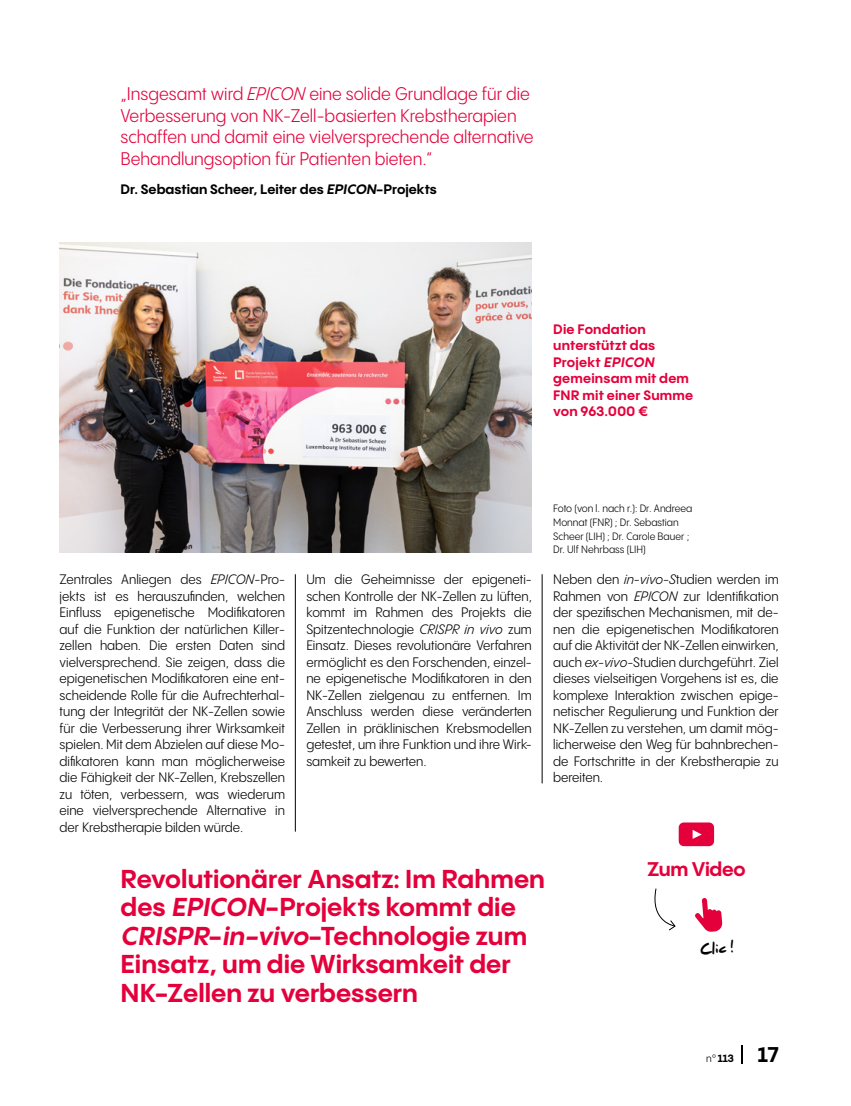
<style>
.page{position:relative;width:851px;height:1106px;background:#fff}
.page>*{position:absolute;margin:0;border:0;box-sizing:border-box;transform-origin:0 0}
.t1{font:700 25.5px/28.5px "PP Pangram Sans";color:#e4003b}
.t2{font:700 19.5px "PP Pangram Sans";letter-spacing:-.02em;color:#e4003b}
.t3{font:18px/21.6px "PP Pangram Sans Compact";color:#e4003b}
.t4{font:13.5px/16.5px "PP Pangram Sans Compact";color:#000;text-align:justify}
.t5{font:700 13.5px/16.5px "PP Pangram Sans";letter-spacing:.015em;color:#e4003b}
.t6{font:700 13.5px "PP Pangram Sans";color:#000}
.t7{font:900 13.5px "Daniel";color:#000}
.t8{font:10.5px/13.5px "PP Pangram Sans Compact";color:#000}
.t9{font:700 10.5px "PP Pangram Sans";color:#000}
.s1{font-style:italic}
.s2{font-family:"PP Pangram Sans Compact";font-weight:400}
.s3{font-size:21px}
</style>
<div class="page">
<svg style="left:741px;top:1045px;width:1px;height:18px"></svg>
<hr style="left:295px;top:574px;width:1px;height:257px;background:#000">
<hr style="left:541px;top:574px;width:1px;height:209px;background:#000">
<img style="left:60px;top:242px;width:471px;height:311px">
<div style="left:678px;top:822px;width:36px;height:24px;background:#e4003b;border-radius:5px"></div>
<svg style="left:692px;top:829px;width:9px;height:10px"></svg>
<svg style="left:654px;top:888px;width:22px;height:43px"></svg>
<svg style="left:695px;top:898px;width:27px;height:34px"></svg>
<h3 class="t3" style="left:120px;top:83px;width:414px">„Insgesamt wird <span class="s1">EPICON</span> eine solide Grundlage für die Verbesserung von NK-Zell-basierten Krebstherapien schaffen und damit eine vielversprechende alternative Behandlungsoption für Patienten bieten.“</h3>
<p class="t6" style="left:120px;top:181px;width:318px">Dr. Sebastian Scheer, Leiter des <span class="s1">EPICON</span>-Projekts</p>
<p class="t5" style="left:553px;top:320px;width:142px">Die Fondation unterstützt das<br>Projekt <span class="s1">EPICON </span>gemeinsam mit dem<br>FNR mit einer Summe von 963.000 €</p>
<p class="t8" style="left:553px;top:502px;width:141px">Foto (von l. nach r.): Dr. Andreea<br>Monnat (FNR) ; Dr. Sebastian<br>Scheer (LIH) ; Dr. Carole Bauer ;<br>Dr. Ulf Nehrbass (LIH)</p>
<p class="t4" style="left:60px;top:571px;width:227px">Zentrales Anliegen des <span class="s1">EPICON</span>-Pro&shy;jekts ist es herauszufinden, welchen Einfluss epigenetische Modifikatoren auf die Funktion der natürlichen Killer&shy;zellen haben. Die ersten Daten sind vielversprechend. Sie zeigen, dass die epigenetischen Modifikatoren eine ent&shy;scheidende Rolle für die Aufrechterhal&shy;tung der Integrität der NK-Zellen sowie für die Verbesserung ihrer Wirksamkeit spielen. Mit dem Abzielen auf diese Mo&shy;difikatoren kann man möglicherweise die Fähigkeit der NK-Zellen, Krebszellen zu töten, verbessern, was wiederum eine vielversprechende Alternative in der Krebstherapie bilden würde.</p>
<p class="t4" style="left:306px;top:571px;width:227px">Um die Geheimnisse der epigeneti&shy;schen Kontrolle der NK-Zellen zu lüften, kommt im Rahmen des Projekts die Spitzentechnologie <span class="s1">CRISPR in vivo</span> zum Einsatz. Dieses revolutionäre Verfahren ermöglicht es den Forschenden, einzel&shy;ne epigenetische Modifikatoren in den NK-Zellen zielgenau zu entfernen. Im Anschluss werden diese veränderten Zellen in präklinischen Krebsmodellen getestet, um ihre Funktion und ihre Wirk&shy;samkeit zu bewerten.</p>
<p class="t4" style="left:553px;top:571px;width:227px">Neben den <span class="s1">in-vivo-S</span>tudien werden im Rahmen von <span class="s1">EPICON</span> zur Identifikation der spezifischen Mechanismen, mit de&shy;nen die epigenetischen Modifikatoren auf die Aktivität der NK-Zellen einwirken, auch <span class="s1">ex-vivo</span>-Studien durchgeführt. Ziel dieses vielseitigen Vorgehens ist es, die komplexe Interaktion zwischen epige&shy;netischer Regulierung und Funktion der NK-Zellen zu verstehen, um damit mög&shy;licherweise den Weg für bahnbrechen&shy;de Fortschritte in der Krebstherapie zu bereiten.</p>
<h1 class="t1" style="left:120px;top:863px;width:426px">Revolutionärer Ansatz: Im Rahmen des <span class="s1">EPICON</span>-Projekts kommt die<br><span class="s1">CRISPR</span>-<span class="s1">in-vivo</span>-Technologie zum<br>Einsatz, um die Wirksamkeit der<br>NK-Zellen zu verbessern</h1>
<h2 class="t2" style="left:647px;top:856px;width:100px">Zum Video</h2>
<p class="t7" style="left:699px;top:942px;width:36px;rotate:-4deg">Clic !</p>
<p class="t9" style="left:706px;top:1051px;width:74px"><span class="s2">n°</span> 113 <span class="s3">17</span></p>
</div>
